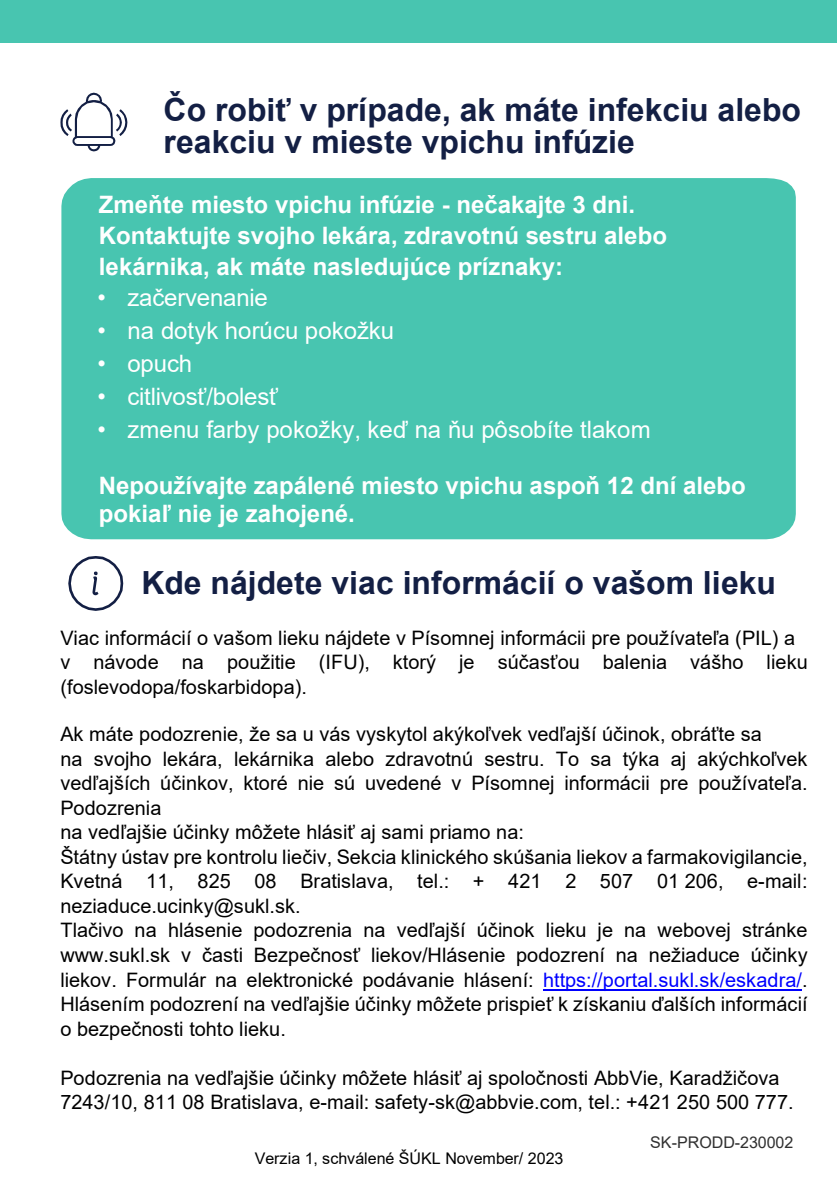
<style>
.page{position:relative;width:838px;height:1190px;background:#fff}
.page>*{position:absolute;margin:0;border:0;box-sizing:border-box;transform-origin:0 0}
.t1{font:700 32px/31.2px "Arial";color:#131f44}
.t2{font:700 24px/30.8px "Arial";color:#fff}
.t3{font:24px "Arial";letter-spacing:-.005em;color:#fff}
.t4{font:20px/24.4px "Arial";color:#000;text-align:justify}
.t5{font:16px "Arial";color:#000}
.t6{font:16px "Arial";color:#303030}
.s1{color:#00f}
</style>
<div class="page">
<div style="left:0;top:0;width:837px;height:42px;background:#48c5b0"></div>
<div style="left:61px;top:178px;width:735px;height:361px;background:#48c5b0"></div>
<hr style="left:543px;top:989px;width:259px;height:1px;background:#00f">
<svg style="left:68px;top:556px;width:56px;height:55px"></svg>
<svg style="left:60px;top:93px;width:67px;height:58px"></svg>
<h1 class="t1" style="left:164px;top:95px;width:639px">Čo robiť v prípade, ak máte infekciu alebo reakciu v mieste vpichu infúzie</h1>
<h2 class="t2" style="left:99px;top:190px;width:570px">Zmeňte miesto vpichu infúzie - nečakajte 3 dni.<br>Kontaktujte svojho lekára, zdravotnú sestru alebo lekárnika, ak máte nasledujúce príznaky:</h2>
<p class="t3" style="left:98px;top:284px;width:172px">• začervenanie</p>
<p class="t3" style="left:98px;top:317px;width:298px">• na dotyk horúcu pokožku</p>
<p class="t3" style="left:98px;top:351px;width:96px">• opuch</p>
<p class="t3" style="left:98px;top:384px;width:182px">• citlivosť/bolesť</p>
<p class="t3" style="left:98px;top:417px;width:555px">• zmenu farby pokožky, keď na ňu pôsobíte tlakom</p>
<h2 class="t2" style="left:99px;top:472px;width:649px;line-height:27.6px">Nepoužívajte zapálené miesto vpichu aspoň 12 dní alebo pokiaľ nie je zahojené.</h2>
<h1 class="t1" style="left:141px;top:567px;width:636px">Kde nájdete viac informácií o vašom lieku</h1>
<p class="t4" style="left:60px;top:626px;width:736px">Viac informácií o vašom lieku nájdete v Písomnej informácii pre používateľa (PIL) a</p>
<p class="t4" style="left:60px;top:650px;width:749px">v návode na použitie (IFU), ktorý je súčasťou balenia vášho lieku (foslevodopa/foskarbidopa).</p>
<p class="t4" style="left:60px;top:722px;width:703px">Ak máte podozrenie, že sa u vás vyskytol akýkoľvek vedľajší účinok, obráťte sa</p>
<p class="t4" style="left:60px;top:747px;width:749px">na svojho lekára, lekárnika alebo zdravotnú sestru. To sa týka aj akýchkoľvek vedľajších účinkov, ktoré nie sú uvedené v Písomnej informácii pre používateľa.<br>Podozrenia</p>
<p class="t4" style="left:60px;top:820px;width:465px">na vedľajšie účinky môžete hlásiť aj sami priamo na:</p>
<p class="t4" style="left:60px;top:845px;width:749px">Štátny ústav pre kontrolu liečiv, Sekcia klinického skúšania liekov a farmakovigilancie, Kvetná 11, 825 08 Bratislava, tel.: + 421 2 507 01 206, e-mail: neziaduce.ucinky@sukl.sk.</p>
<p class="t4" style="left:60px;top:918px;width:749px">Tlačivo na hlásenie podozrenia na vedľajší účinok lieku je na webovej stránke www.sukl.sk v časti Bezpečnosť liekov/Hlásenie podozrení na nežiaduce účinky liekov. Formulár na elektronické podávanie hlásení: <span class="s1">https://portal.sukl.sk/eskadra/</span>.<br>Hlásením podozrení na vedľajšie účinky môžete prispieť k získaniu ďalších informácií o bezpečnosti tohto lieku.</p>
<p class="t4" style="left:60px;top:1066px;width:735px">Podozrenia na vedľajšie účinky môžete hlásiť aj spoločnosti AbbVie, Karadžičova<br>7243/10, 811 08 Bratislava, e-mail: safety-sk@abbvie.com, tel.: +421 250 500 777.</p>
<p class="t5" style="left:255px;top:1149px;width:310px">Verzia 1, schválené ŠÚKL November/ 2023</p>
<p class="t6" style="left:650px;top:1133px;width:145px">SK-PRODD-230002</p>
</div>
